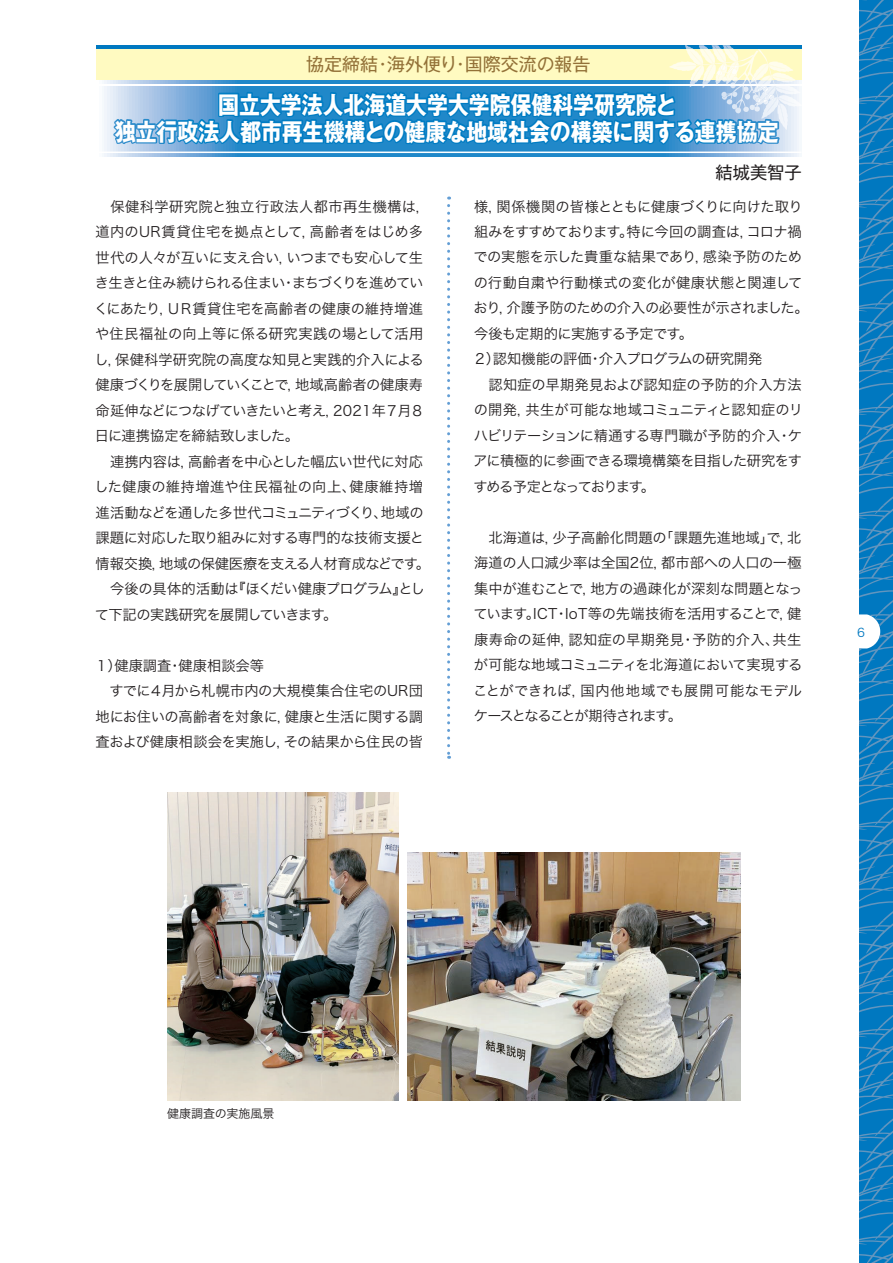
<style>
.page{position:relative;width:893px;height:1263px;background:#fff}
.page>*{position:absolute;margin:0;border:0;box-sizing:border-box;transform-origin:0 0}
.t1{font:24px/27px "Gothic MB101 Pro Bold 90 msp RKSJ H";color:#fff;text-align:center;scale:.87 1}
.t2{font:18px "Gothic MB101 Pro Regular 90 msp RKSJ H";color:#937138}
.t3{font:17.25px "Gothic MB101 Pro Regular 90 msp RKSJ H";color:#231f20}
.t4{font:14.25px/25.5px "Hira Kaku Pro W3 90 msp RKSJ H";letter-spacing:-.015em;color:#231f20}
.t5{font:12px "Hira Kaku Pro W3 90 msp RKSJ H";color:#231f20}
.t6{font:12px "Hira Kaku Pro W3 90 msp RKSJ H";color:#0078c0}
</style>
<div class="page">
<svg style="left:859px;top:0;width:34px;height:1263px;background:#167fc0"></svg>
<div style="left:96px;top:47px;width:705px;height:34px;background:#fffac1"></div>
<svg style="left:447px;top:206px;width:3px;height:553px"></svg>
<svg style="left:104px;top:81px;width:695px;height:76px;background:#5da5d6"></svg>
<hr style="left:96px;top:45px;width:705px;height:3px;background:#0078c0">
<hr style="left:96px;top:84px;width:705px;height:2px;background:#fff">
<hr style="left:96px;top:152px;width:705px;height:1px;background:#fff">
<img style="left:167px;top:793px;width:232px;height:308px">
<img style="left:407px;top:852px;width:333px;height:249px">
<svg style="left:113px;top:45px;width:689px;height:100px"></svg>
<p class="t2" style="left:306px;top:57px;width:286px">協定締結・海外便り・国際交流の報告</p>
<h1 class="t1" style="left:115px;top:94px;width:764px">国立大学法人北海道大学大学院保健科学研究院と<br>独立行政法人都市再生機構との健康な地域社会の構築に関する連携協定</h1>
<p class="t4" style="left:94px;top:195px;width:338px">　保健科学研究院と独立行政法人都市再生機構は，道内のUR賃貸住宅を拠点として，高齢者をはじめ多世代の人々が互いに支え合い，いつまでも安心して生き生きと住み続けられる住まい・まちづくりを進めていくにあたり，ＵＲ賃貸住宅を高齢者の健康の維持増進や住民福祉の向上等に係る研究実践の場として活用し，保健科学研究院の高度な知見と実践的介入による健康づくりを展開していくことで，地域高齢者の健康寿命延伸などにつなげていきたいと考え，2021年７月８日に連携協定を締結致しました。<br>　連携内容は，高齢者を中心とした幅広い世代に対応した健康の維持増進や住民福祉の向上、健康維持増進活動などを通した多世代コミュニティづくり、地域の課題に対応した取り組みに対する専門的な技術支援と情報交換，地域の保健医療を支える人材育成などです。　今後の具体的活動は『ほくだい健康プログラム』として下記の実践研究を展開していきます。</p>
<p class="t4" style="left:94px;top:654px;width:330px">１）健康調査・健康相談会等<br>　すでに４月から札幌市内の大規模集合住宅のUR団地にお住いの高齢者を対象に，健康と生活に関する調査および健康相談会を実施し，その結果から住民の皆</p>
<p class="t3" style="left:715px;top:166px;width:88px">結城美智子</p>
<p class="t4" style="left:473px;top:195px;width:337px">様，関係機関の皆様とともに健康づくりに向けた取り組みをすすめております。特に今回の調査は，コロナ禍での実態を示した貴重な結果であり，感染予防のための行動自粛や行動様式の変化が健康状態と関連しており，介護予防のための介入の必要性が示されました。今後も定期的に実施する予定です。<br>２）認知機能の評価・介入プログラムの研究開発<br>　認知症の早期発見および認知症の予防的介入方法の開発，共生が可能な地域コミュニティと認知症のリハビリテーションに精通する専門職が予防的介入・ケアに積極的に参画できる環境構築を目指した研究をすすめる予定となっております。</p>
<p class="t4" style="left:473px;top:527px;width:331px;text-align:justify">　北海道は，少子高齢化問題の「課題先進地域」で，北海道の人口減少率は全国2位，都市部への人口の一極集中が進むことで，地方の過疎化が深刻な問題となっています。ICT・IoT等の先端技術を活用することで，健康寿命の延伸，認知症の早期発見・予防的介入、共生が可能な地域コミュニティを北海道において実現することができれば，国内他地域でも展開可能なモデルケースとなることが期待されます。</p>
<p class="t6" style="left:857px;top:628px;width:9px">6</p>
<p class="t5" style="left:167px;top:1109px;width:109px">健康調査の実施風景</p>
</div>
